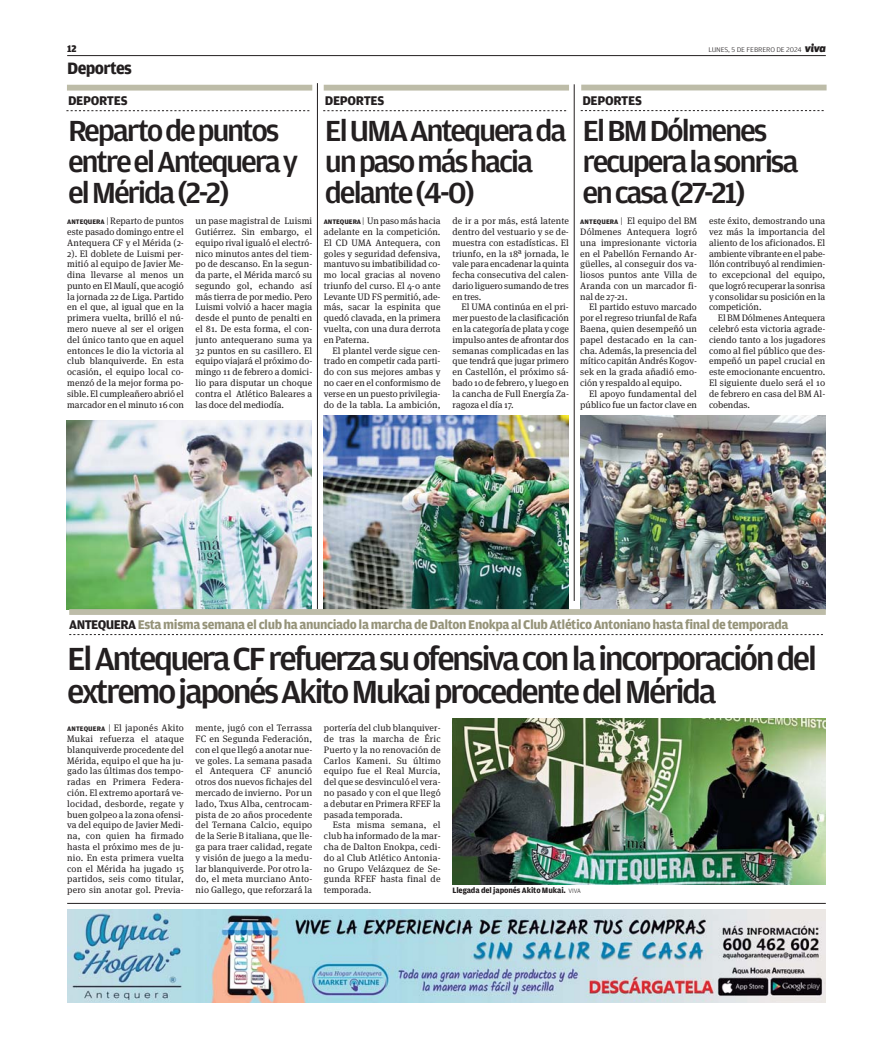
<style>
.page{position:relative;width:893px;height:1050px;background:#fff}
.page>*{position:absolute;margin:0;border:0;box-sizing:border-box;transform-origin:0 0}
.t1{font:500 33.9px/33.9px "Amplitude";letter-spacing:-.07em;color:#231f20;scale:1.05 1}
.t2{font:500 30.9px/30.9px "Amplitude";letter-spacing:-.07em;color:#231f20;scale:1.05 1}
.t3{font:700 17.55px "Amplitude";letter-spacing:-.035em;color:#231f20}
.t4{font:700 13.35px "Amplitude";letter-spacing:-.03em;color:#959379}
.t5{font:700 13.35px "Amplitude";letter-spacing:-.025em;color:#231f20}
.t6{font:900 10.35px "Amplitude";color:#231f20}
.t7{font:9.3px/10.8px "Meta Serif OT";letter-spacing:.01em;color:#231f20;text-align:justify}
.t8{font:700 8.25px "Amplitude";letter-spacing:-.01em;color:#231f20}
.t9{font:300 7.2px "Amplitude";letter-spacing:-.01em;color:#231f20;scale:1.1 1}
.s1{font-family:"Apex New";font-weight:800;font-style:italic;font-size:11.25px}
.s2{font-family:"Amplitude";font-weight:700;font-size:7.05px}
.s3{font-family:"Amplitude";font-weight:300}
.s4{color:#231f20}
.s5{font-weight:300;font-size:6.75px}
</style>
<div class="page">
<hr style="left:67px;top:55px;width:758px;height:1px;background:#231f20">
<div style="left:581px;top:85px;width:245px;height:5px;background:#bdbca8"></div>
<img style="left:580px;top:416px;width:245px;height:193px">
<svg style="left:580px;top:110px;width:243px;height:1px"></svg>
<div style="left:324px;top:85px;width:245px;height:6px;background:#bdbca8"></div>
<img style="left:323px;top:416px;width:245px;height:193px">
<svg style="left:323px;top:110px;width:243px;height:1px"></svg>
<div style="left:67px;top:85px;width:245px;height:6px;background:#bdbca8"></div>
<img style="left:66px;top:420px;width:245px;height:189px">
<svg style="left:66px;top:110px;width:243px;height:1px"></svg>
<img style="left:67px;top:910px;width:758px;height:93px">
<hr style="left:67px;top:903px;width:758px;height:1px;background:#231f20">
<hr style="left:574px;top:84px;width:1px;height:517px;background:#231f20">
<hr style="left:317px;top:83px;width:1px;height:526px;background:#231f20">
<div style="left:69px;top:609px;width:756px;height:6px;background:#bdbca8"></div>
<svg style="left:69px;top:634px;width:754px;height:1px"></svg>
<img style="left:452px;top:719px;width:373px;height:165px">
<p class="t6" style="left:67px;top:42px;width:11px">12</p>
<p class="t9" style="left:708px;top:46px;width:108px">LUNES, 5 DE FEBRERO DE 2024 <span class="s1">viva</span></p>
<h3 class="t3" style="left:67px;top:63px;width:66px">Deportes</h3>
<h3 class="t5" style="left:582px;top:92px;width:61px">DEPORTES</h3>
<h3 class="t5" style="left:68px;top:92px;width:61px">DEPORTES</h3>
<h3 class="t5" style="left:325px;top:92px;width:61px">DEPORTES</h3>
<h2 class="t2" style="left:68px;top:117px;width:220px">Reparto de puntos entre el Antequera y el Mérida (2-2)</h2>
<p class="t7" style="left:67px;top:216px;width:118px"><span class="s2">ANTEQUERA</span> <span class="s3">|</span> Reparto de puntos este pasado domingo entre el Antequera CF y el Mérida (2- 2). El doblete de Luismi per&shy;mitió al equipo de Javier Me&shy;dina llevarse al menos un punto en El Maulí, que acogió la jornada 22 de Liga. Partido en el que, al igual que en la primera vuelta, brilló el nú&shy;mero nueve al ser el origen del único tanto que en aquel entonces le dio la victoria al club blanquiverde. En esta ocasión, el equipo local co&shy;menzó de la mejor forma po&shy;sible. El cumpleañero abrió el marcador en el minuto 16 con</p>
<p class="t7" style="left:195px;top:216px;width:118px">un pase magistral de Luismi Gutiérrez. Sin embargo, el equipo rival igualó el electró&shy;nico minutos antes del tiem&shy;po de descanso. En la segun&shy;da parte, el Mérida marcó su segundo gol, echando así más tierra de por medio. Pero Luismi volvió a hacer magia desde el punto de penalti en el 81. De esta forma, el con&shy;junto antequerano suma ya 32 puntos en su casillero. El equipo viajará el próximo do&shy;mingo 11 de febrero a domici&shy;lio para disputar un choque contra el Atlético Baleares a las doce del mediodía.</p>
<h2 class="t2" style="left:325px;top:117px;width:232px">El UMA Antequera da un paso más hacia delante (4-0)</h2>
<p class="t7" style="left:324px;top:216px;width:118px"><span class="s2">ANTEQUERA</span> <span class="s3">|</span> Un paso más hacia adelante en la competición.<br>El CD UMA Antequera, con goles y seguridad defensiva, mantuvo su imbatibilidad co&shy;mo local gracias al noveno triunfo del curso. El 4-0 ante Levante UD FS permitió, ade&shy;más, sacar la espinita que quedó clavada, en la primera vuelta, con una dura derrota en Paterna.</p>
<p class="t7" style="left:324px;top:345px;width:118px;text-indent:9px">El plantel verde sigue cen&shy;trado en competir cada parti&shy;do con sus mejores ambas y no caer en el conformismo de verse en un puesto privilegia&shy;do de la tabla. La ambición,</p>
<p class="t7" style="left:452px;top:216px;width:118px">de ir a por más, está latente dentro del vestuario y se de&shy;muestra con estadísticas. El triunfo, en la 18ª jornada, le vale para encadenar la quinta fecha consecutiva del calen&shy;dario liguero sumando de tres en tres.</p>
<p class="t7" style="left:452px;top:302px;width:118px;text-indent:9px">El UMA continúa en el pri&shy;mer puesto de la clasificación en la categoría de plata y coge impulso antes de afrontar dos semanas complicadas en las que tendrá que jugar primero en Castellón, el próximo sá&shy;bado 10 de febrero, y luego en la cancha de Full Energía Za&shy;ragoza el día 17.</p>
<h2 class="t2" style="left:582px;top:117px;width:207px">El BM Dólmenes recupera la sonrisa en casa (27-21)</h2>
<p class="t7" style="left:580px;top:216px;width:118px"><span class="s2">ANTEQUERA</span> <span class="s3">|</span> El equipo del BM Dólmenes Antequera logró una impresionante victoria en el Pabellón Fernando Ar&shy;güelles, al conseguir dos va&shy;liosos puntos ante Villa de Aranda con un marcador fi&shy;nal de 27-21.</p>
<p class="t7" style="left:580px;top:302px;width:118px;text-indent:9px">El partido estuvo marcado por el regreso triunfal de Rafa Baena, quien desempeñó un papel destacado en la can&shy;cha. Además, la presencia del mítico capitán Andrés Kogov&shy;sek en la grada añadió emo&shy;ción y respaldo al equipo.</p>
<p class="t7" style="left:580px;top:389px;width:118px;text-align:right">El apoyo fundamental del público fue un factor clave en</p>
<p class="t7" style="left:709px;top:216px;width:118px">este éxito, demostrando una vez más la importancia del aliento de los aficionados. El ambiente vibrante en el pabe&shy;llón contribuyó al rendimien&shy;to excepcional del equipo, que logró recuperar la sonrisa y consolidar su posición en la competición.</p>
<p class="t7" style="left:709px;top:313px;width:118px;text-indent:9px">El BM Dólmenes Antequera celebró esta victoria agrade&shy;ciendo tanto a los jugadores como al fiel público que des&shy;empeñó un papel crucial en este emocionante encuentro.<br>El siguiente duelo será el 10 de febrero en casa del BM Al&shy;cobendas.</p>
<h3 class="t4" style="left:69px;top:620px;width:720px"><span class="s4">ANTEQUERA</span>Esta misma semana el club ha anunciado la marcha de Dalton Enokpa al Club Atlético Antoniano hasta final de temporada</h3>
<h1 class="t1" style="left:67px;top:643px;width:716px">El Antequera CF refuerza su ofensiva con la incorporación del extremo japonés Akito Mukai procedente del Mérida</h1>
<p class="t7" style="left:67px;top:723px;width:118px"><span class="s2">ANTEQUERA</span> <span class="s3">|</span> El japonés Akito Mukai refuerza el ataque blanquiverde procedente del Mérida, equipo el que ha ju&shy;gado las últimas dos tempo&shy;radas en Primera Federa&shy;ción. El extremo aportará ve&shy;locidad, desborde, regate y buen golpeo a la zona ofensi&shy;va del equipo de Javier Medi&shy;na, con quien ha firmado hasta el próximo mes de ju&shy;nio. En esta primera vuelta con el Mérida ha jugado 15 partidos, seis como titular, pero sin anotar gol. Previa-</p>
<p class="t7" style="left:195px;top:723px;width:118px">mente, jugó con el Terrassa FC en Segunda Federación, con el que llegó a anotar nue&shy;ve goles. La semana pasada el Antequera CF anunció otros dos nuevos fichajes del mercado de invierno. Por un lado, Txus Alba, centrocam&shy;pista de 20 años procedente del Ternana Calcio, equipo de la Serie B italiana, que lle&shy;ga para traer calidad, regate y visión de juego a la medu&shy;lar blanquiverde. Por otro la&shy;do, el meta murciano Anto&shy;nio Gallego, que reforzará la</p>
<p class="t7" style="left:324px;top:723px;width:118px">portería del club blanquiver&shy;de tras la marcha de Éric Puerto y la no renovación de Carlos Kameni. Su último equipo fue el Real Murcia, del que se desvinculó el vera&shy;no pasado y con el que llegó a debutar en Primera RFEF la pasada temporada.</p>
<p class="t7" style="left:324px;top:820px;width:118px;text-indent:9px">Esta misma semana, el club ha informado de la mar&shy;cha de Dalton Enokpa, cedi&shy;do al Club Atlético Antonia&shy;no Grupo Velázquez de Se&shy;gunda RFEF hasta final de temporada.</p>
<p class="t8" style="left:452px;top:888px;width:130px">Llegada del japonés Akito Mukai. <span class="s5">VIVA</span></p>
</div>
